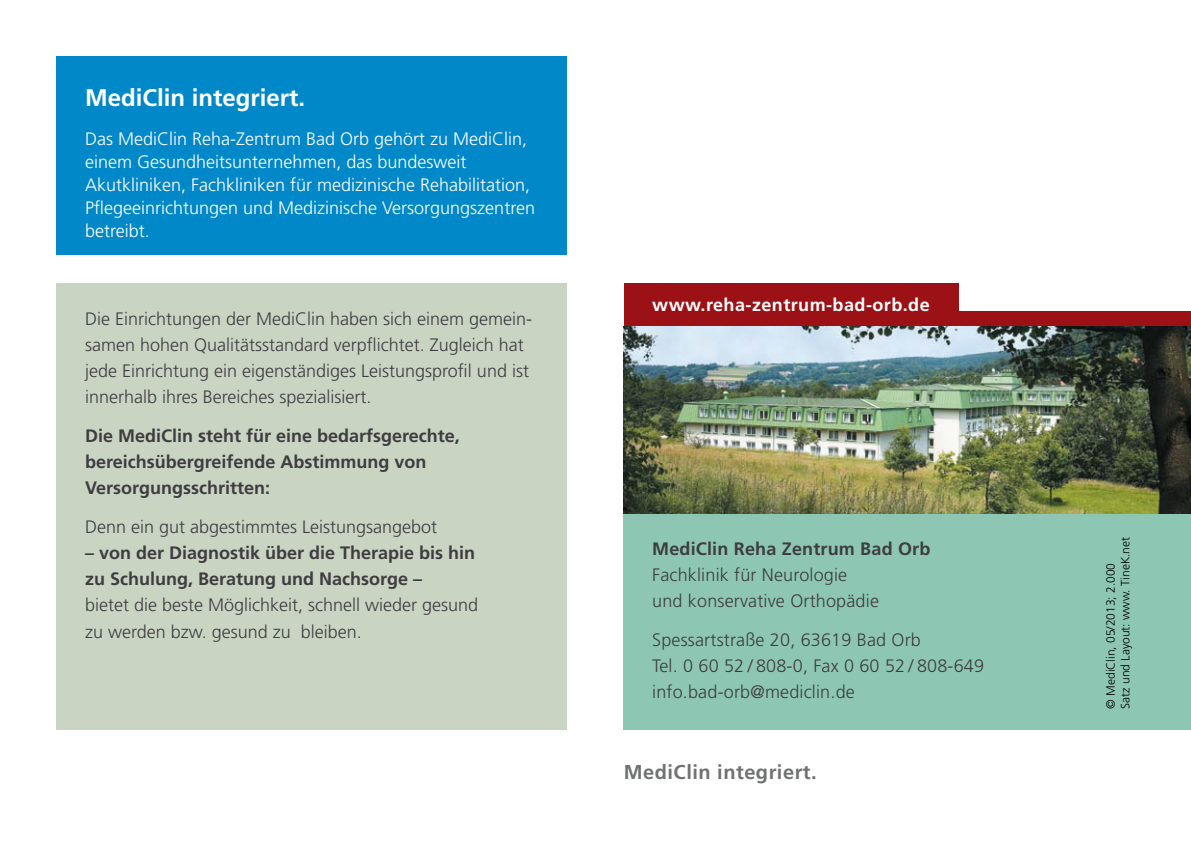
<style>
.page{position:relative;width:1191px;height:842px;background:#fff}
.page>*{position:absolute;margin:0;border:0;box-sizing:border-box;transform-origin:0 0}
.t1{font:700 24px "Frutiger LT";color:#fff}
.t2{font:700 20px "Frutiger LT";letter-spacing:.025em;color:#707172}
.t3{font:300 18px/26px "Frutiger LT";color:#3e3d40}
.t4{font:300 18px/23px "Frutiger LT";color:#fff}
.t5{font:700 18px/26px "Frutiger LT";color:#3e3d40}
.t6{font:700 18px "Frutiger LT";letter-spacing:.025em;color:#fff}
.t7{font:300 12px/14.4px "Frutiger LT";color:#000}
</style>
<div class="page">
<div style="left:624px;top:513px;width:567px;height:217px;background:#8dc7b3"></div>
<div style="left:865px;top:312px;width:326px;height:14px;background:#9b1115"></div>
<div style="left:624px;top:283px;width:334px;height:43px;background:#9b1115"></div>
<div style="left:57px;top:57px;width:510px;height:198px;background:#0088c9"></div>
<div style="left:57px;top:283px;width:510px;height:447px;background:#cad4c3"></div>
<img style="left:624px;top:326px;width:567px;height:187px">
<h1 class="t1" style="left:85px;top:83px;width:222px">MediClin integriert.</h1>
<p class="t4" style="left:85px;top:127px;width:451px">Das MediClin Reha-Zentrum Bad Orb gehört zu MediClin, einem Gesundheitsunternehmen, das bundesweit Akutkliniken, Fachkliniken für medizinische Rehabilitation, Pflegeeinrichtungen und Medizinische Versorgungszentren betreibt.</p>
<p class="t3" style="left:85px;top:306px;width:449px">Die Einrichtungen der MediClin haben sich einem gemein&shy;samen hohen Qualitätsstandard verpflichtet. Zugleich hat jede Einrichtung ein eigenständiges Leistungsprofil und ist innerhalb ihres Bereiches spezialisiert.</p>
<p class="t5" style="left:85px;top:423px;width:376px">Die MediClin steht für eine bedarfsgerechte, bereichsübergreifende Abstimmung von<br>Versorgungsschritten:</p>
<p class="t3" style="left:85px;top:514px;width:354px">Denn ein gut abgestimmtes Leistungsangebot</p>
<p class="t5" style="left:85px;top:540px;width:392px">– von der Diagnostik über die Therapie bis hin zu Schulung, Beratung und Nachsorge –</p>
<p class="t3" style="left:85px;top:592px;width:395px;line-height:27px">bietet die beste Möglichkeit, schnell wieder gesund zu werden bzw. gesund zu bleiben.</p>
<p class="t6" style="left:652px;top:294px;width:279px">www.reha-zentrum-bad-orb.de</p>
<p class="t5" style="left:652px;top:536px;width:280px">MediClin Reha Zentrum Bad Orb</p>
<p class="t3" style="left:652px;top:562px;width:228px">Fachklinik für Neurologie und konservative Orthopädie</p>
<p class="t3" style="left:652px;top:627px;width:333px">Spessartstraße 20, 63619 Bad Orb<br>Tel. 0 60 52 / 808-0, Fax 0 60 52 / 808-649 info.bad-orb@mediclin.de</p>
<p class="t2" style="left:624px;top:760px;width:194px">MediClin integriert.</p>
<p class="t7" style="left:1103px;top:709px;width:173px;rotate:-90deg">© MediClin, 05/2013; 2.000<br>Satz und Layout: www. TineK.net</p>
</div>
